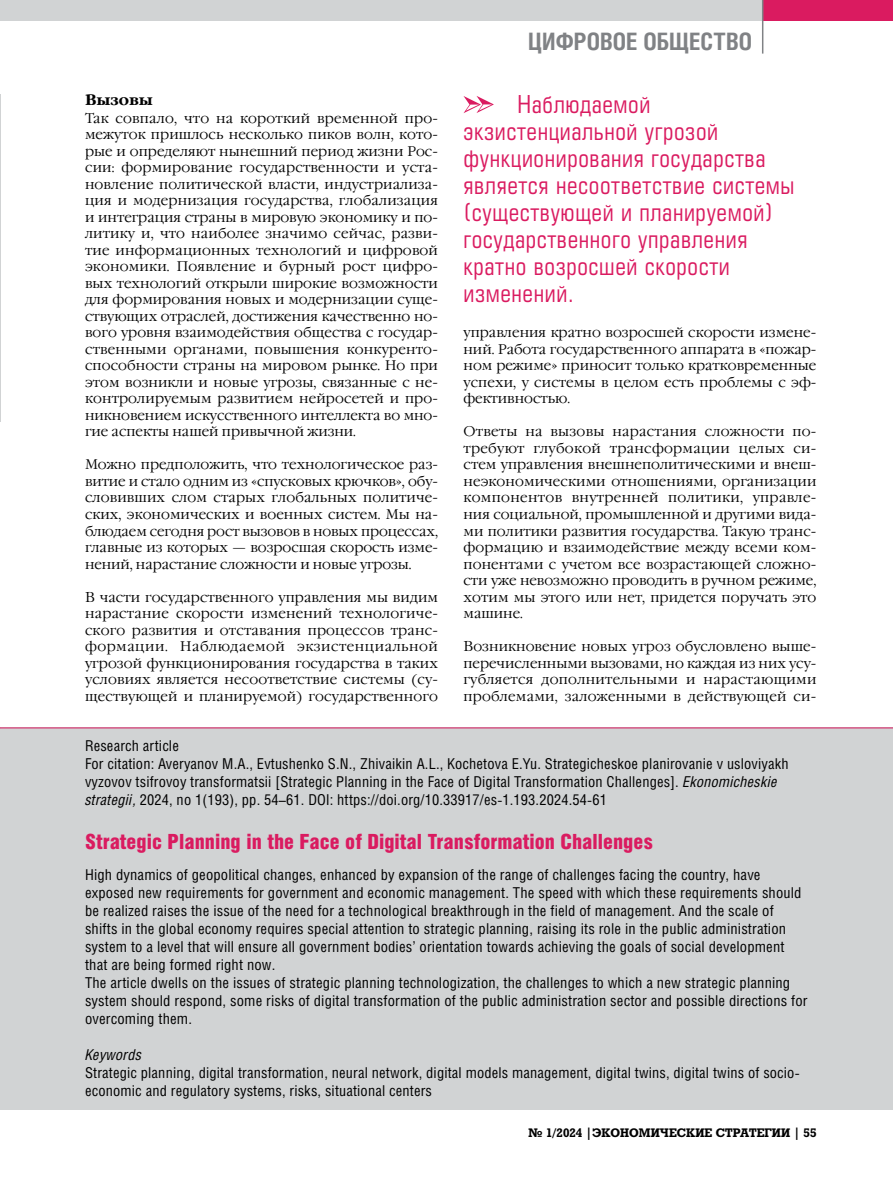
<style>
.page{position:relative;width:893px;height:1191px;background:#fff}
.page>*{position:absolute;margin:0;border:0;box-sizing:border-box;transform-origin:0 0}
.t1{font:24px/27px "Europe Condensed C";letter-spacing:.025em;color:#da1b60}
.t2{font:700 24px "Helios Cond C";letter-spacing:.005em;color:#808285}
.t3{font:21px "Helios Cond Black C";color:#da1b60}
.t4{font:15px/18px "Helios Cond C";letter-spacing:.01em;color:#000}
.t5{font:italic 15px "Helios Cond C";letter-spacing:.01em;color:#000}
.t6{font:700 15px "Garamond C";color:#000}
.t7{font:13.95px/16.5px "Garamond C";letter-spacing:.01em;color:#000;text-align:justify}
.t8{font:700 12px "Rodeo C";color:#000}
.s1{font-style:italic}
</style>
<div class="page">
<div style="left:0;top:0;width:893px;height:21px;background:#d1d3d4"></div>
<div style="left:763px;top:0;width:130px;height:21px;background:#da1b60"></div>
<hr style="left:762px;top:0;width:1px;height:54px;background:#808285">
<hr style="left:0;top:94px;width:1px;height:327px;background:#d1d3d4">
<div style="left:0;top:727px;width:893px;height:383px;background:#d1d3d4"></div>
<hr style="left:0;top:727px;width:893px;height:1px;background:#da1b60">
<svg style="left:463px;top:96px;width:31px;height:17px"></svg>
<p class="t6" style="left:85px;top:91px;width:70px">Вызовы</p>
<p class="t7" style="left:85px;top:110px;width:354px">Так совпало, что на короткий временной про&shy;межуток пришлось несколько пиков волн, кото&shy;рые и определяют нынешний период жизни Рос&shy;сии: формирование государственности и уста&shy;новление политической власти, индустриализа&shy;ция и модернизация государства, глобализация и интеграция страны в мировую экономику и по&shy;литику и, что наиболее значимо сейчас, разви&shy;тие информационных технологий и цифровой экономики. Появление и бурный рост цифро&shy;вых технологий открыли широкие возможности для формирования новых и модернизации суще&shy;ствующих отраслей, достижения качественно но&shy;вого уровня взаимодействия общества с государ&shy;ственными органами, повышения конкуренто&shy;способности страны на мировом рынке. Но при этом возникли и новые угрозы, связанные с не&shy;контролируемым развитием нейросетей и про&shy;никновением искусственного интеллекта во мно&shy;гие аспекты нашей привычной жизни.</p>
<p class="t7" style="left:85px;top:457px;width:354px">Можно предположить, что технологическое раз&shy;витие и стало одним из «спусковых крючков», обу&shy;словивших слом старых глобальных политиче&shy;ских, экономических и военных систем. Мы на&shy;блюдаем сегодня рост вызовов в новых процессах, главные из которых — возросшая скорость изме&shy;нений, нарастание сложности и новые угрозы.</p>
<p class="t7" style="left:85px;top:589px;width:354px">В части государственного управления мы видим нарастание скорости изменений технологиче&shy;ского развития и отставания процессов транс&shy;формации. Наблюдаемой экзистенциальной угрозой функционирования государства в таких условиях является несоответствие системы (су&shy;ществующей и планируемой) государственного</p>
<h1 class="t2" style="left:528px;top:27px;width:225px">ЦИФРОВОЕ ОБЩЕСТВО</h1>
<h1 class="t1" style="left:463px;top:91px;width:332px;text-indent:54px">Наблюдаемой экзистенциальной угрозой функционирования государства является несоответствие системы (существующей и планируемой) государственного управления кратно возросшей скорости изменений.</h1>
<p class="t7" style="left:463px;top:325px;width:354px">управления кратно возросшей скорости измене&shy;ний. Работа государственного аппарата в «пожар&shy;ном режиме» приносит только кратковременные успехи, у системы в целом есть проблемы с эф&shy;фективностью.</p>
<p class="t7" style="left:463px;top:424px;width:354px">Ответы на вызовы нарастания сложности по&shy;требуют глубокой трансформации целых си&shy;стем управления внешнеполитическими и внеш&shy;неэкономическими отношениями, организации компонентов внутренней политики, управле&shy;ния социальной, промышленной и другими вида&shy;ми политики развития государства. Такую транс&shy;формацию и взаимодействие между всеми ком&shy;понентами с учетом все возрастающей сложно&shy;сти уже невозможно проводить в ручном режиме, хотим мы этого или нет, придется поручать это машине.</p>
<p class="t7" style="left:463px;top:638px;width:354px">Возникновение новых угроз обусловлено выше&shy;перечисленными вызовами, но каждая из них усу&shy;губляется дополнительными и нарастающими проблемами, заложенными в действующей си-</p>
<p class="t4" style="left:85px;top:736px;width:705px">Research article<br>For citation: Averyanov M.A., Evtushenko S.N., Zhivaikin A.L., Kochetova E.Yu. Strategicheskoe planirovanie v usloviyakh vyzovov tsifrovoy transformatsii [Strategic Planning in the Face of Digital Transformation Challenges]. <span class="s1">Ekonomicheskie strategii,</span> 2024, no 1(193), pp. 54–61. DOI: https://doi.org/10.33917/es-1.193.2024.54-61</p>
<h2 class="t3" style="left:85px;top:829px;width:570px">Strategic Planning in the Face of Digital Transformation Challenges</h2>
<p class="t4" style="left:85px;top:865px;width:724px">High dynamics of geopolitical changes, enhanced by expansion of the range of challenges facing the country, have exposed new requirements for government and economic management. The speed with which these requirements should be realized raises the issue of the need for a technological breakthrough in the field of management. And the scale of shifts in the global economy requires special attention to strategic planning, raising its role in the public administration system to a level that will ensure all government bodies’ orientation towards achieving the goals of social development that are being formed right now.<br>The article dwells on the issues of strategic planning technologization, the challenges to which a new strategic planning system should respond, some risks of digital transformation of the public administration sector and possible directions for overcoming them.</p>
<p class="t5" style="left:85px;top:1045px;width:58px">Keywords</p>
<p class="t4" style="left:85px;top:1063px;width:716px">Strategic planning, digital transformation, neural network, digital models management, digital twins, digital twins of socio&shy;economic and regulatory systems, risks, situational centers</p>
<p class="t8" style="left:529px;top:1125px;width:289px">№ 1/2024 |ЭКОНОМИЧЕСКИЕ СТРАТЕГИИ | 55</p>
</div>
